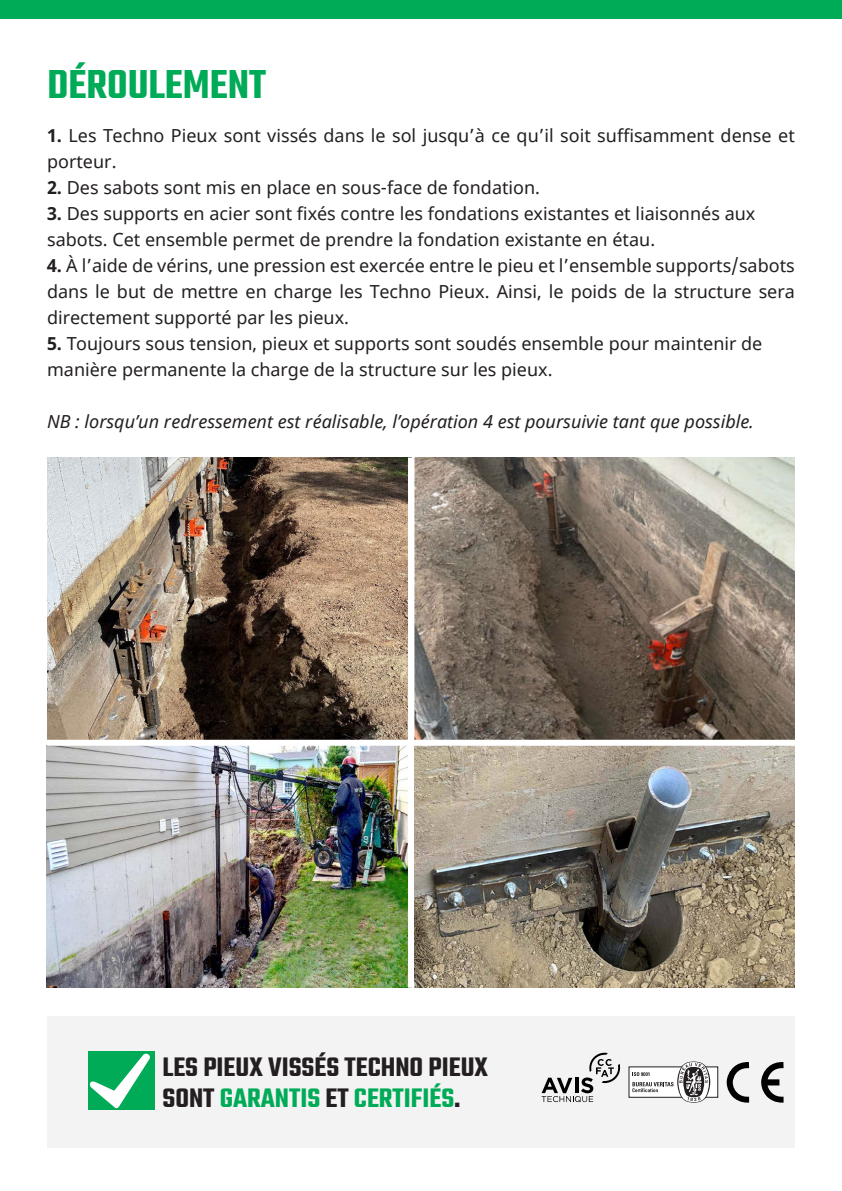
<style>
.page{position:relative;width:842px;height:1191px;background:#fff}
.page>*{position:absolute;margin:0;border:0;box-sizing:border-box;transform-origin:0 0}
.t1{font:600 44px "Teko";color:#00ab57}
.t2{font:600 29.2px/31.2px "Teko";color:#231f20}
.t3{font:18px/26px "Noto Sans";color:#231f20}
.t4{font:italic 18px "Noto Sans";color:#231f20}
.s1{font-weight:700}
.s2{color:#00ab57}
</style>
<div class="page">
<div style="left:0;top:0;width:842px;height:19px;background:#00ab57"></div>
<img style="left:47px;top:457px;width:361px;height:282px">
<img style="left:414px;top:457px;width:381px;height:282px">
<img style="left:414px;top:745px;width:381px;height:242px">
<img style="left:47px;top:745px;width:361px;height:242px">
<div style="left:47px;top:1016px;width:748px;height:131px;background:#f3f3f3"></div>
<div style="left:89px;top:1051px;width:66px;height:58px;background:#00ab57"></div>
<svg style="left:89px;top:1053px;width:61px;height:56px"></svg>
<svg style="left:542px;top:1052px;width:78px;height:50px"></svg>
<svg style="left:727px;top:1062px;width:22px;height:40px"></svg>
<svg style="left:761px;top:1062px;width:22px;height:40px"></svg>
<div style="left:629px;top:1066px;width:89px;height:31px;background:#fff"></div>
<div style="left:629px;top:1066px;width:89px;height:31px;border:1px solid #231f20"></div>
<svg style="left:632px;top:1061px;width:78px;height:41px"></svg>
<h1 class="t1" style="left:47px;top:62px;width:221px">DÉROULEMENT</h1>
<p class="t3" style="left:47px;top:123px;width:749px"><span class="s1">1.</span> Les Techno Pieux sont vissés dans le sol jusqu’à ce qu’il soit sufÏsamment dense et porteur.</p>
<p class="t3" style="left:47px;top:175px;width:494px"><span class="s1">2.</span> Des sabots sont mis en place en sous-face de fondation.</p>
<p class="t3" style="left:47px;top:201px;width:710px"><span class="s1">3.</span> Des supports en acier sont fixés contre les fondations existantes et liaisonnés aux sabots. Cet ensemble permet de prendre la fondation existante en étau.</p>
<p class="t3" style="left:47px;top:253px;width:749px;text-align:justify"><span class="s1">4.</span> À l’aide de vérins, une pression est exercée entre le pieu et l’ensemble supports/sabots dans le but de mettre en charge les Techno Pieux. Ainsi, le poids de la structure sera directement supporté par les pieux.</p>
<p class="t3" style="left:47px;top:331px;width:717px"><span class="s1">5.</span> Toujours sous tension, pieux et supports sont soudés ensemble pour maintenir de manière permanente la charge de la structure sur les pieux.</p>
<p class="t4" style="left:47px;top:414px;width:708px">NB : lorsqu’un redressement est réalisable, l’opération 4 est poursuivie tant que possible.</p>
<h2 class="t2" style="left:162px;top:1050px;width:327px">LES PIEUX VISSÉS TECHNO PIEUX<br>SONT <span class="s2">GARANTIS</span> ET <span class="s2">CERTIFIÉS</span>.</h2>
</div>
